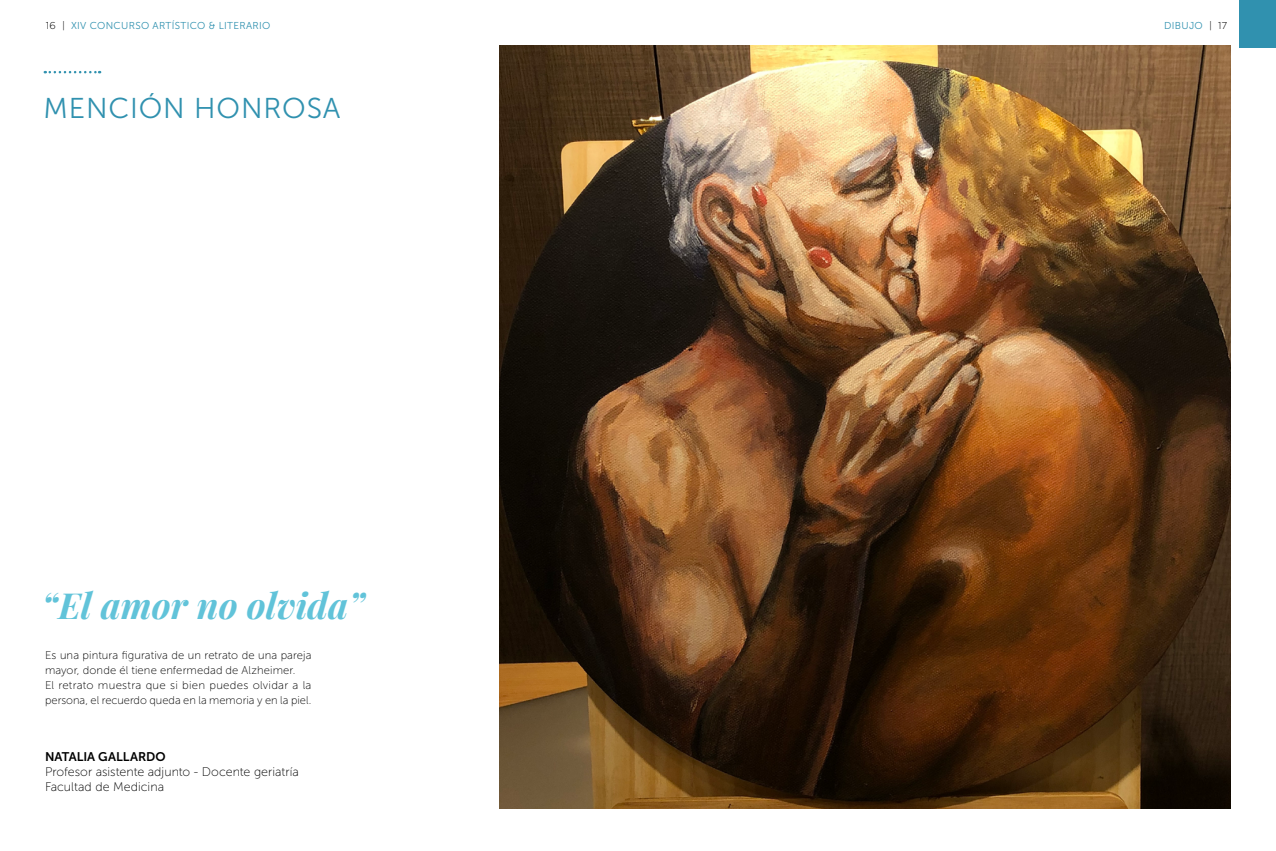
<style>
.page{position:relative;width:1276px;height:851px;background:#fff}
.page>*{position:absolute;margin:0;border:0;box-sizing:border-box;transform-origin:0 0}
.t1{font:italic 700 36px "Playfair Display";color:#61c3d9}
.t2{font:28.62px "Museo Sans 300";letter-spacing:.03em;color:#3091af}
.t3{font:12.5px/15px "Museo Sans 100";color:#000}
.t4{font:12.5px "Museo Sans 700";letter-spacing:.005em;color:#000}
.t5{font:11.25px/15px "Museo Sans 100";letter-spacing:.01em;color:#000}
.t6{font:10px "Museo Sans 300";letter-spacing:.03em;color:#3091af}
.s1{font-family:"Gotham";font-weight:300;color:#000}
</style>
<div class="page">
<div style="left:1238px;top:0;width:38px;height:47px;background:#3091af"></div>
<img style="left:500px;top:45px;width:731px;height:763px">
<svg style="left:45px;top:71px;width:55px;height:2px"></svg>
<p class="t6" style="left:46px;top:20px;width:226px"><span class="s1">16 |</span> XIV CONCURSO ARTÍSTICO &amp; LITERARIO</p>
<p class="t6" style="left:1164px;top:20px;width:65px">DIBUJO <span class="s1">| 17</span></p>
<h2 class="t2" style="left:44px;top:93px;width:298px">MENCIÓN HONROSA</h2>
<h1 class="t1" style="left:42px;top:577px;width:325px">“El amor no olvida”</h1>
<p class="t5" style="left:45px;top:648px;width:268px">Es una pintura figurativa de un retrato de una pareja mayor, donde él tiene enfermedad de Alzheimer.<br>El retrato muestra que si bien puedes olvidar a la persona, el recuerdo queda en la memoria y en la piel.</p>
<p class="t4" style="left:45px;top:749px;width:122px">NATALIA GALLARDO</p>
<p class="t3" style="left:45px;top:764px;width:255px">Profesor asistente adjunto - Docente geriatría<br>Facultad de Medicina</p>
</div>
